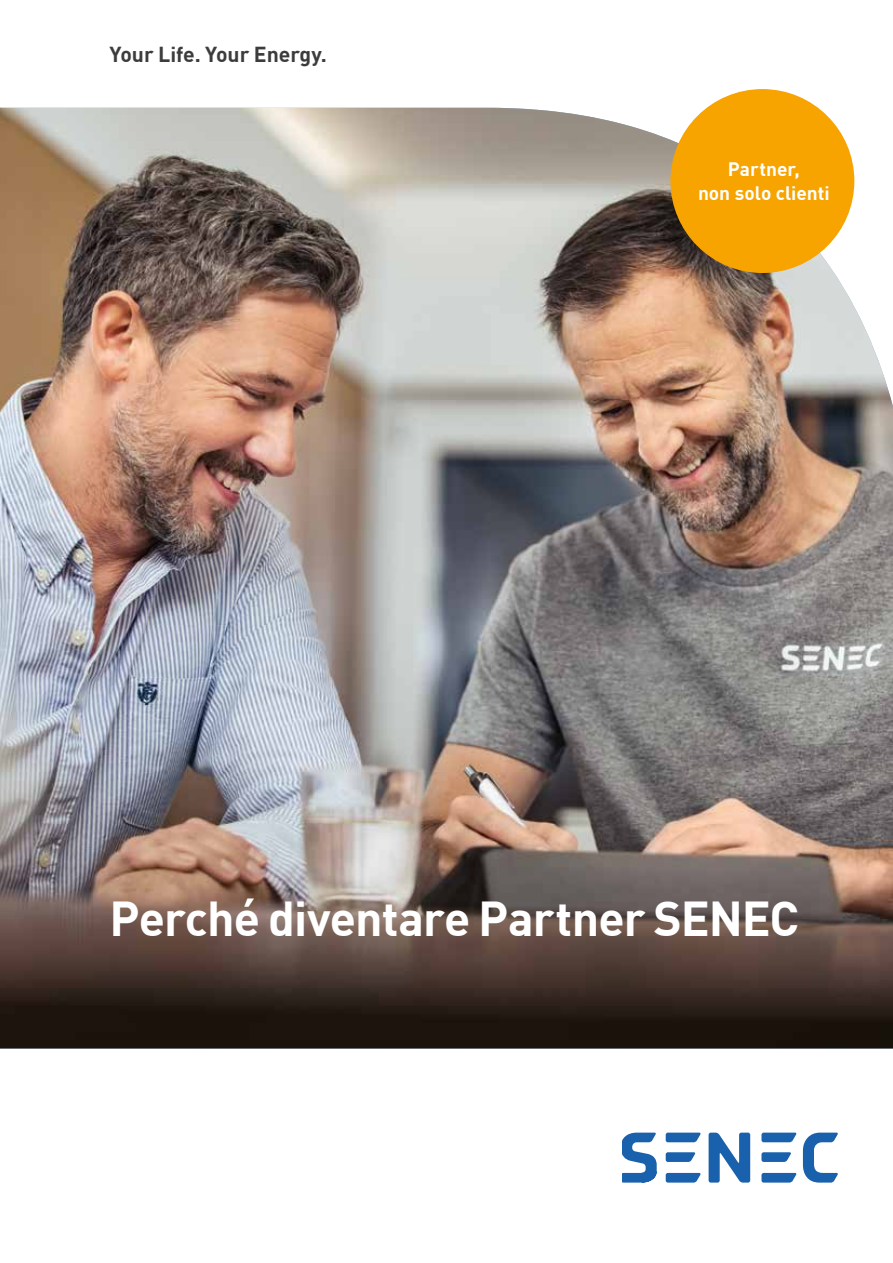
<style>
.page{position:relative;width:893px;height:1263px;background:#fff}
.page>*{position:absolute;margin:0;border:0;box-sizing:border-box;transform-origin:0 0}
.t1{font:700 48px "En BWDIN Pro";letter-spacing:-.02em;color:#fff}
.t2{font:700 21.3px "En BWDIN Pro";color:#3c3c3b}
.t3{font:700 19.05px/23.4px "En BWDIN Pro";color:#fff;text-align:center}
</style>
<div class="page">
<img style="left:0;top:108px;width:893px;height:940px">
<svg style="left:709px;top:1132px;width:41px;height:50px"></svg>
<svg style="left:666px;top:1132px;width:35px;height:10px"></svg>
<svg style="left:666px;top:1173px;width:35px;height:9px"></svg>
<svg style="left:666px;top:1152px;width:29px;height:10px"></svg>
<svg style="left:761px;top:1132px;width:36px;height:10px"></svg>
<svg style="left:761px;top:1173px;width:36px;height:9px"></svg>
<svg style="left:761px;top:1152px;width:30px;height:10px"></svg>
<svg style="left:803px;top:1132px;width:35px;height:50px"></svg>
<svg style="left:622px;top:1132px;width:35px;height:50px"></svg>
<div style="left:670px;top:89px;width:184px;height:184px;background:#f7a300;border-radius:50%"></div>
<p class="t2" style="left:110px;top:39px;width:219px">Your Life. Your Energy.</p>
<p class="t3" style="left:698px;top:157px;width:133px">Partner,<br>non solo clienti</p>
<p class="t1" style="left:110px;top:886px;width:691px">Perché diventare Partner SENEC</p>
</div>
